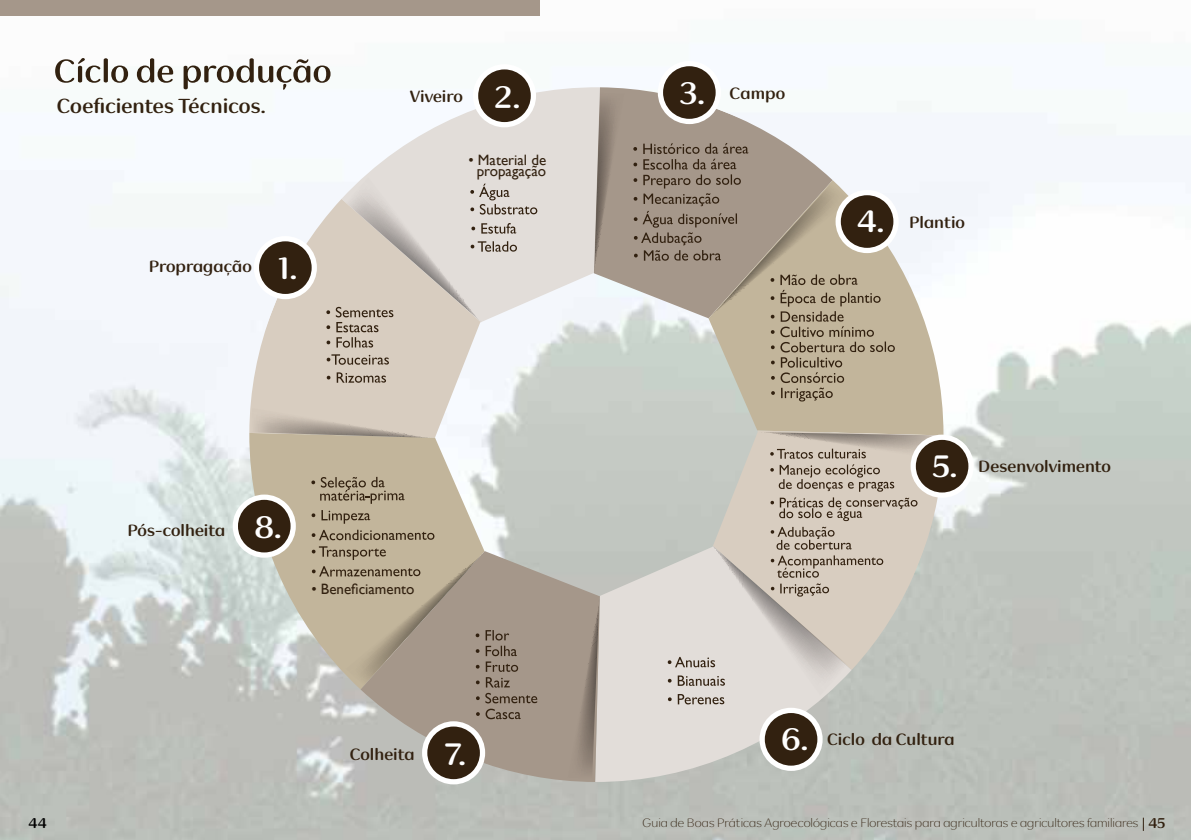
<style>
.page{position:relative;width:1191px;height:840px;background:#fff}
.page>*{position:absolute;margin:0;border:0;box-sizing:border-box;transform-origin:0 0}
.t1{font:700 30.6px "Natura Sans";color:#fff}
.t2{font:700 20px "Natura Sans";color:#322110}
.t3{font:700 16px "Natura Sans";color:#322110}
.t4{font:15px/10.6px "Gill Sans";color:#322110;text-align:center}
.t5{font:700 14px "Natura Sans";color:#000}
.t6{font:700 14px "Natura Sans";color:#322110}
.t7{font:300 12px "Natura Sans";color:#322110}
</style>
<div class="page">
<img style="left:0;top:71px;width:1191px;height:768px">
<svg style="left:55px;top:58px;width:275px;height:32px"></svg>
<svg style="left:1142px;top:817px;width:1px;height:13px"></svg>
<svg style="left:341px;top:86px;width:259px;height:236px;fill:#e2ddd9"></svg>
<svg style="left:249px;top:199px;width:232px;height:233px;fill:#d8cdc0"></svg>
<svg style="left:594px;top:87px;width:238px;height:231px;fill:#f0f5fa"></svg>
<svg style="left:249px;top:432px;width:236px;height:257px;background:#cac4b3"></svg>
<svg style="left:708px;top:180px;width:235px;height:252px;fill:#c2b59b"></svg>
<svg style="left:595px;top:545px;width:256px;height:236px;background:#d8d6d1"></svg>
<svg style="left:537px;top:550px;width:63px;height:231px;background:#aba196"></svg>
<svg style="left:594px;top:93px;width:30px;height:182px;background:#a09388"></svg>
<svg style="left:251px;top:408px;width:182px;height:29px;background:#c8bdb0"></svg>
<svg style="left:568px;top:596px;width:31px;height:182px;background:#9d9084"></svg>
<svg style="left:327px;top:372px;width:59px;height:10px"></svg>
<svg style="left:327px;top:354px;width:62px;height:10px"></svg>
<svg style="left:254px;top:236px;width:63px;height:63px"></svg>
<svg style="left:233px;top:494px;width:63px;height:63px"></svg>
<svg style="left:473px;top:69px;width:63px;height:58px"></svg>
<svg style="left:658px;top:66px;width:63px;height:58px"></svg>
<svg style="left:633px;top:143px;width:265px;height:258px;background:#b0a697"></svg>
<svg style="left:667px;top:432px;width:306px;height:338px;background:#c4c0b8"></svg>
<div style="left:0;top:0;width:540px;height:16px;background:#a5978a"></div>
<svg style="left:326px;top:177px;width:211px;height:170px;background:#d6cfc8"></svg>
<svg style="left:312px;top:546px;width:225px;height:238px;background:#aca294"></svg>
<svg style="left:312px;top:529px;width:122px;height:11px"></svg>
<svg style="left:311px;top:509px;width:59px;height:14px"></svg>
<svg style="left:311px;top:476px;width:93px;height:27px;background:#a69880"></svg>
<h2 class="t2" style="left:57px;top:94px;width:210px">Coeficientes Técnicos.</h2>
<h3 class="t3" style="left:149px;top:257px;width:105px">Propragação</h3>
<h1 class="t1" style="left:279px;top:250px;width:20px">1.</h1>
<h3 class="t3" style="left:410px;top:87px;width:54px">Viveiro</h3>
<h1 class="t1" style="left:494px;top:78px;width:27px">2.</h1>
<h1 class="t1" style="left:679px;top:75px;width:27px">3.</h1>
<p class="t4" style="left:468px;top:155px;width:79px">• Material de propagação</p>
<h3 class="t3" style="left:729px;top:83px;width:57px">Campo</h3>
<h1 class="t1" style="left:857px;top:203px;width:28px">4.</h1>
<h3 class="t3" style="left:909px;top:212px;width:57px">Plantio</h3>
<h3 class="t3" style="left:127px;top:521px;width:99px">Pós-colheita</h3>
<h1 class="t1" style="left:254px;top:508px;width:29px">8.</h1>
<p class="t4" style="left:311px;top:583px;width:105px">• Beneficiamento</p>
<h3 class="t3" style="left:350px;top:744px;width:66px">Colheita</h3>
<h1 class="t1" style="left:445px;top:735px;width:22px">7.</h1>
<h1 class="t1" style="left:932px;top:447px;width:27px">5.</h1>
<h3 class="t3" style="left:978px;top:456px;width:134px">Desenvolvimento</h3>
<h1 class="t1" style="left:781px;top:720px;width:29px">6.</h1>
<h3 class="t3" style="left:827px;top:729px;width:129px">Ciclo da Cultura</h3>
<p class="t7" style="left:642px;top:815px;width:497px">Guia de Boas Práticas Agroecológicas e Florestais para agricultoras e agricultores familiares</p>
<p class="t5" style="left:28px;top:814px;width:20px">44</p>
<p class="t6" style="left:1148px;top:814px;width:19px">45</p>
</div>
